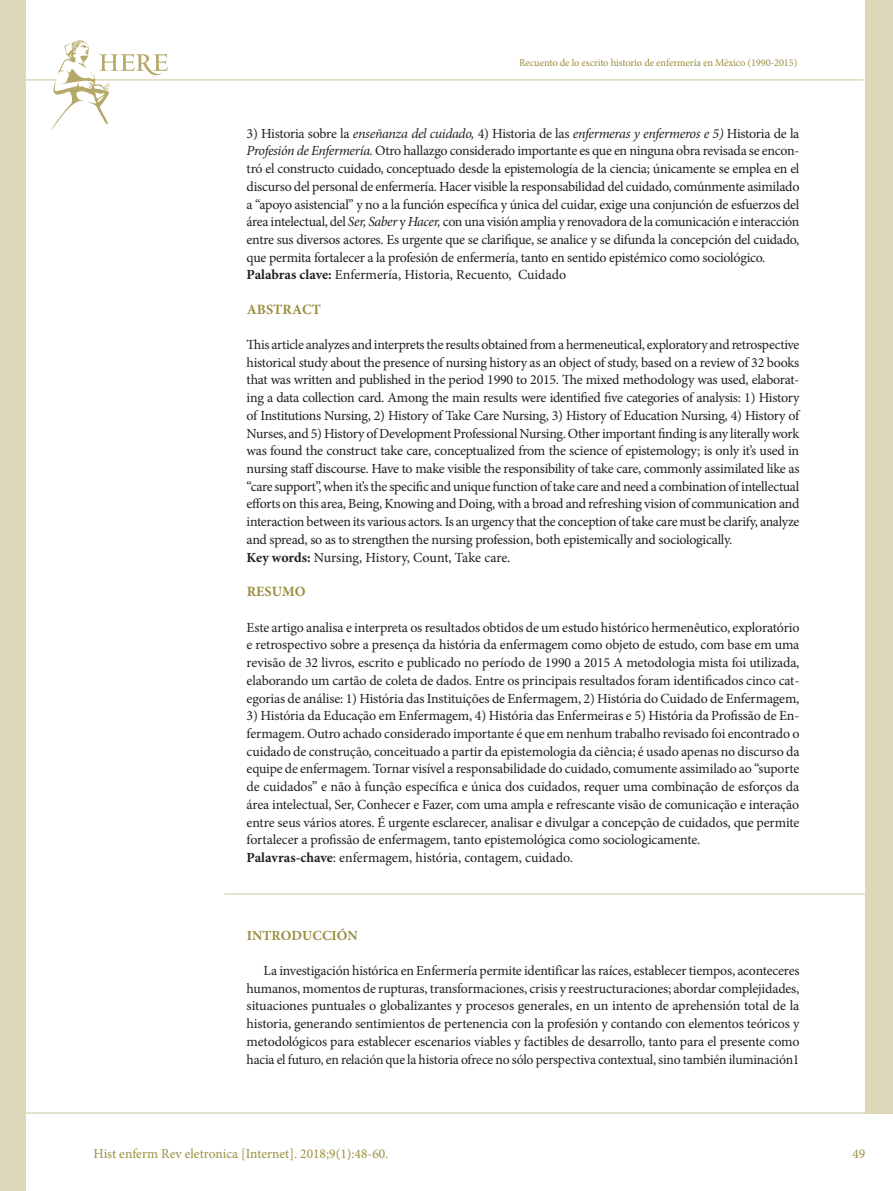
<style>
.page{position:relative;width:893px;height:1191px;background:#fff}
.page>*{position:absolute;margin:0;border:0;box-sizing:border-box;transform-origin:0 0}
.t1{font:700 14.25px "Minion Pro";letter-spacing:.01em;color:#9b8f3f}
.t2{font:13.95px/17.7px "Minion Pro";letter-spacing:-.02em;color:#231f20}
.t3{font:700 13.95px "Minion Pro";letter-spacing:.01em;color:#9b8f3f}
.t4{font:13.5px "Minion Pro";color:#9b8f3f}
.t5{font:10.5px "Minion Pro";letter-spacing:-.015em;color:#9b8f3f}
.s1{font-style:italic}
.s2{font-weight:700}
</style>
<div class="page">
<hr style="left:0;top:1112px;width:893px;height:1px;background:#ded8bb">
<hr style="left:0;top:79px;width:863px;height:2px;background:#ded8bb">
<div style="left:865px;top:0;width:28px;height:1113px;background:#ded8bb"></div>
<div style="left:0;top:0;width:26px;height:1191px;background:#ded8bb"></div>
<svg style="left:50px;top:40px;width:118px;height:91px"></svg>
<hr style="left:225px;top:893px;width:668px;height:1px;background:#ded8bb">
<p class="t5" style="left:519px;top:56px;width:280px">Recuento de lo escrito historio de enfermería en México (1990-2015)</p>
<p class="t2" style="left:247px;top:124px;width:554px">3) Historia sobre la <span class="s1">enseñanza del cuidado,</span> 4) Historia de las <span class="s1">enfermeras y enfermeros e 5)</span> Historia de la <span class="s1">Profesión de Enfermería.</span> Otro hallazgo considerado importante es que en ninguna obra revisada se encon&shy;tró el constructo cuidado, conceptuado desde la epistemología de la ciencia; únicamente se emplea en el discurso del personal de enfermería. Hacer visible la responsabilidad del cuidado, comúnmente asimilado a “apoyo asistencial” y no a la función específica y única del cuidar, exige una conjunción de esfuerzos del área intelectual, del <span class="s1">Ser, Saber</span> y <span class="s1">Hacer,</span> con una visión amplia y renovadora de la comunicación e interacción entre sus diversos actores. Es urgente que se clarifique, se analice y se difunda la concepción del cuidado, que permita fortalecer a la profesión de enfermería, tanto en sentido epistémico como sociológico.<br><span class="s2">Palabras clave:</span> Enfermería, Historia, Recuento, Cuidado</p>
<p class="t1" style="left:247px;top:299px;width:76px">ABSTRACT</p>
<p class="t2" style="left:247px;top:336px;width:554px">This article analyzes and interprets the results obtained from a hermeneutical, exploratory and retrospective historical study about the presence of nursing history as an object of study, based on a review of 32 books that was written and published in the period 1990 to 2015. The mixed methodology was used, elaborat&shy;ing a data collection card. Among the main results were identified five categories of analysis: 1) History of Institutions Nursing, 2) History of Take Care Nursing, 3) History of Education Nursing, 4) History of Nurses, and 5) History of Development Professional Nursing. Other important finding is any literally work was found the construct take care, conceptualized from the science of epistemology; is only it’s used in nursing staff discourse. Have to make visible the responsibility of take care, commonly assimilated like as “care support”, when it’s the specific and unique function of take care and need a combination of intellectual efforts on this area, Being, Knowing and Doing, with a broad and refreshing vision of communication and interaction between its various actors. Is an urgency that the conception of take care must be clarify, analyze and spread, so as to strengthen the nursing profession, both epistemically and sociologically.<br><span class="s2">Key words:</span> Nursing, History, Count, Take care.</p>
<p class="t1" style="left:247px;top:582px;width:61px">RESUMO</p>
<p class="t2" style="left:247px;top:618px;width:554px;text-align:justify">Este artigo analisa e interpreta os resultados obtidos de um estudo histórico hermenêutico, exploratório e retrospectivo sobre a presença da história da enfermagem como objeto de estudo, com base em uma revisão de 32 livros, escrito e publicado no período de 1990 a 2015 A metodologia mista foi utilizada, elaborando um cartão de coleta de dados. Entre os principais resultados foram identificados cinco cat&shy;egorias de análise: 1) História das Instituições de Enfermagem, 2) História do Cuidado de Enfermagem,</p>
<p class="t2" style="left:247px;top:707px;width:554px">3) História da Educação em Enfermagem, 4) História das Enfermeiras e 5) História da Profissão de En&shy;fermagem. Outro achado considerado importante é que em nenhum trabalho revisado foi encontrado o cuidado de construção, conceituado a partir da epistemologia da ciência; é usado apenas no discurso da equipe de enfermagem. Tornar visível a responsabilidade do cuidado, comumente assimilado ao “suporte de cuidados” e não à função específica e única dos cuidados, requer uma combinação de esforços da área intelectual, Ser, Conhecer e Fazer, com uma ampla e refrescante visão de comunicação e interação entre seus vários atores. É urgente esclarecer, analisar e divulgar a concepção de cuidados, que permite fortalecer a profissão de enfermagem, tanto epistemológica como sociologicamente.<br><span class="s2">Palavras-chave</span>: enfermagem, história, contagem, cuidado.</p>
<p class="t3" style="left:247px;top:925px;width:113px">INTRODUCCIÓN</p>
<p class="t2" style="left:247px;top:961px;width:554px;text-align:justify;text-indent:17px">La investigación histórica en Enfermería permite identificar las raíces, establecer tiempos, aconteceres humanos, momentos de rupturas, transformaciones, crisis y reestructuraciones; abordar complejidades, situaciones puntuales o globalizantes y procesos generales, en un intento de aprehensión total de la historia, generando sentimientos de pertenencia con la profesión y contando con elementos teóricos y metodológicos para establecer escenarios viables y factibles de desarrollo, tanto para el presente como hacia el futuro, en relación que la historia ofrece no sólo perspectiva contextual, sino también iluminación1</p>
<p class="t4" style="left:94px;top:1144px;width:296px">Hist enferm Rev eletronica [Internet]. 2018;9(1):48-60.</p>
<p class="t4" style="left:852px;top:1144px;width:14px">49</p>
</div>
